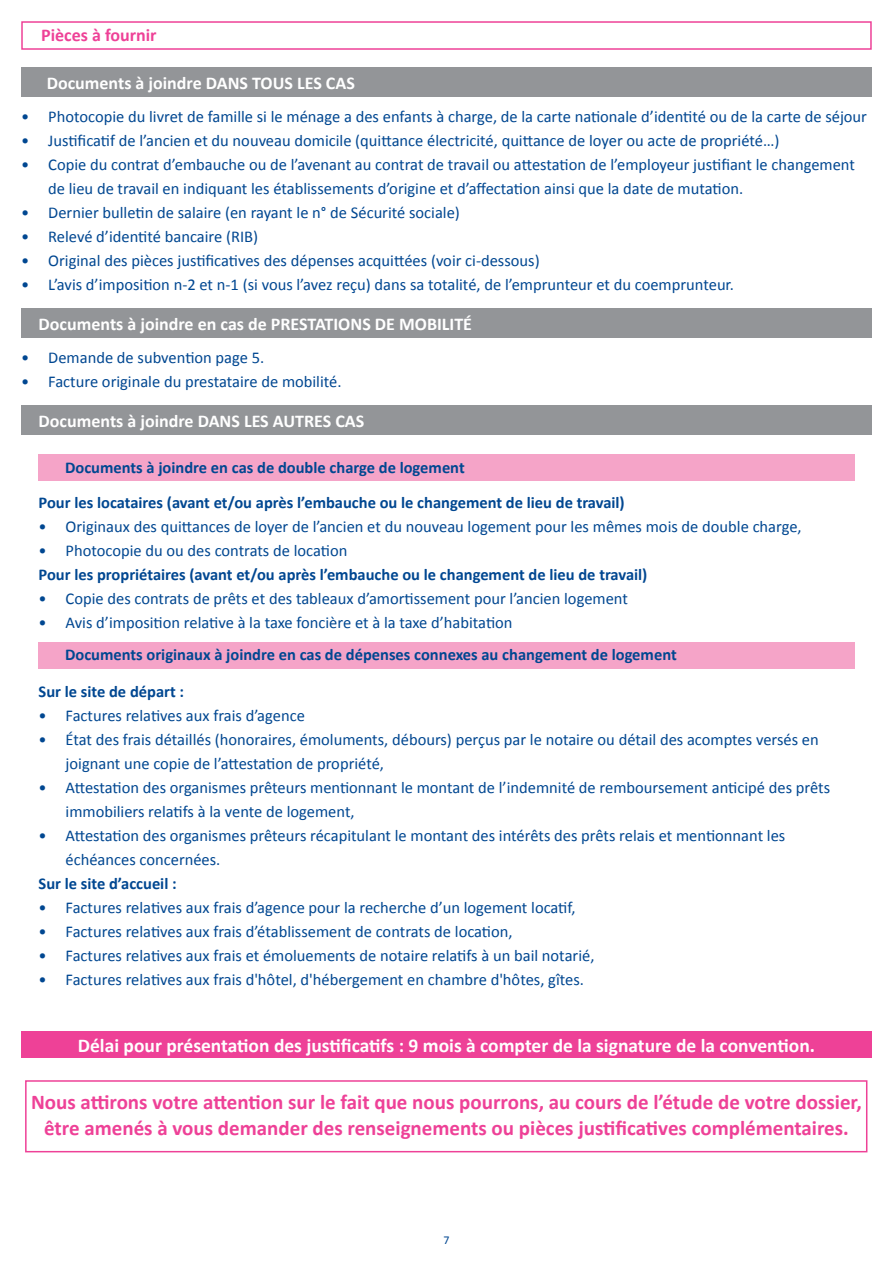
<style>
.page{position:relative;width:893px;height:1263px;background:#fff}
.page>*{position:absolute;margin:0;border:0;box-sizing:border-box;transform-origin:0 0}
.t1{font:700 21px/25.2px "Calibri";color:#ee4197;text-align:center}
.t2{font:700 19.5px "Calibri";color:#fff}
.t3{font:700 18px "Calibri";color:#fff}
.t4{font:700 18px "Calibri";color:#ee4197}
.t5{font:16.5px/24px "Calibri";color:#004791}
.t6{font:700 16.5px "Calibri";color:#004791}
.t7{font:12px "Calibri";color:#004791}
</style>
<div class="page">
<div style="left:21px;top:21px;width:851px;height:29px;border:2px solid #ee4197"></div>
<div style="left:21px;top:68px;width:851px;height:29px;background:#939598"></div>
<div style="left:21px;top:308px;width:851px;height:30px;background:#939598"></div>
<div style="left:21px;top:405px;width:851px;height:29px;background:#939598"></div>
<div style="left:38px;top:454px;width:817px;height:26px;background:#f5a4c8"></div>
<div style="left:38px;top:642px;width:817px;height:26px;background:#f5a4c8"></div>
<div style="left:21px;top:1031px;width:851px;height:26px;background:#ee4197"></div>
<div style="left:25px;top:1080px;width:842px;height:72px;border:2px solid #ee4197"></div>
<p class="t4" style="left:41px;top:23px;width:117px">Pièces à fournir</p>
<p class="t3" style="left:47px;top:71px;width:310px">Documents à joindre DANS TOUS LES CAS</p>
<p class="t5" style="left:21px;top:104px;width:847px">• Photocopie du livret de famille si le ménage a des enfants à charge, de la carte nationale d’identité ou de la carte de séjour</p>
<p class="t5" style="left:21px;top:128px;width:760px">• Justificatif de l’ancien et du nouveau domicile (quittance électricité, quittance de loyer ou acte de propriété…)</p>
<p class="t5" style="left:48px;top:152px;width:808px;text-indent:-27px">• Copie du contrat d’embauche ou de l’avenant au contrat de travail ou attestation de l’employeur justifiant le changement de lieu de travail en indiquant les établissements d’origine et d’affectation ainsi que la date de mutation.</p>
<p class="t5" style="left:21px;top:200px;width:440px">• Dernier bulletin de salaire (en rayant le n° de Sécurité sociale)</p>
<p class="t5" style="left:21px;top:224px;width:238px">• Relevé d’identité bancaire (RIB)</p>
<p class="t5" style="left:21px;top:248px;width:520px">• Original des pièces justificatives des dépenses acquittées (voir ci-dessous)</p>
<p class="t5" style="left:21px;top:272px;width:714px">• L’avis d’imposition n-2 et n-1 (si vous l’avez reçu) dans sa totalité, de l’emprunteur et du coemprunteur.</p>
<p class="t3" style="left:39px;top:312px;width:435px">Documents à joindre en cas de PRESTATIONS DE MOBILITÉ</p>
<p class="t5" style="left:21px;top:346px;width:245px">• Demande de subvention page 5.</p>
<p class="t5" style="left:21px;top:370px;width:322px">• Facture originale du prestataire de mobilité.</p>
<p class="t3" style="left:39px;top:409px;width:327px">Documents à joindre DANS LES AUTRES CAS</p>
<p class="t6" style="left:65px;top:456px;width:401px">Documents à joindre en cas de double charge de logement</p>
<p class="t6" style="left:39px;top:492px;width:588px">Pour les locataires (avant et/ou après l’embauche ou le changement de lieu de travail)</p>
<p class="t5" style="left:39px;top:515px;width:765px">• Originaux des quittances de loyer de l’ancien et du nouveau logement pour les mêmes mois de double charge,</p>
<p class="t5" style="left:39px;top:539px;width:310px">• Photocopie du ou des contrats de location</p>
<p class="t6" style="left:39px;top:564px;width:610px">Pour les propriétaires (avant et/ou après l’embauche ou le changement de lieu de travail)</p>
<p class="t5" style="left:39px;top:587px;width:591px">• Copie des contrats de prêts et des tableaux d’amortissement pour l’ancien logement</p>
<p class="t5" style="left:39px;top:611px;width:475px">• Avis d’imposition relative à la taxe foncière et à la taxe d’habitation</p>
<p class="t6" style="left:65px;top:644px;width:613px">Documents originaux à joindre en cas de dépenses connexes au changement de logement</p>
<p class="t6" style="left:39px;top:680px;width:147px">Sur le site de départ :</p>
<p class="t5" style="left:39px;top:703px;width:268px">• Factures relatives aux frais d’agence</p>
<p class="t5" style="left:66px;top:727px;width:755px;text-indent:-27px">• État des frais détaillés (honoraires, émoluments, débours) perçus par le notaire ou détail des acomptes versés en joignant une copie de l’attestation de propriété,</p>
<p class="t5" style="left:66px;top:775px;width:766px;text-indent:-27px">• Attestation des organismes prêteurs mentionnant le montant de l’indemnité de remboursement anticipé des prêts immobiliers relatifs à la vente de logement,</p>
<p class="t5" style="left:66px;top:823px;width:721px;text-indent:-27px">• Attestation des organismes prêteurs récapitulant le montant des intérêts des prêts relais et mentionnant les échéances concernées.</p>
<p class="t6" style="left:39px;top:873px;width:140px">Sur le site d’accueil :</p>
<p class="t5" style="left:39px;top:895px;width:539px">• Factures relatives aux frais d’agence pour la recherche d’un logement locatif,</p>
<p class="t5" style="left:39px;top:919px;width:476px">• Factures relatives aux frais d’établissement de contrats de location,</p>
<p class="t5" style="left:39px;top:943px;width:557px">• Factures relatives aux frais et émoluements de notaire relatifs à un bail notarié,</p>
<p class="t5" style="left:39px;top:967px;width:547px">• Factures relatives aux frais d'hôtel, d'hébergement en chambre d'hôtes, gîtes.</p>
<p class="t2" style="left:78px;top:1033px;width:739px">Délai pour présentation des justificatifs : 9 mois à compter de la signature de la convention.</p>
<p class="t1" style="left:31px;top:1090px;width:832px">Nous attirons votre attention sur le fait que nous pourrons, au cours de l’étude de votre dossier, être amenés à vous demander des renseignements ou pièces justificatives complémentaires.</p>
<p class="t7" style="left:443px;top:1232px;width:8px">7</p>
</div>
